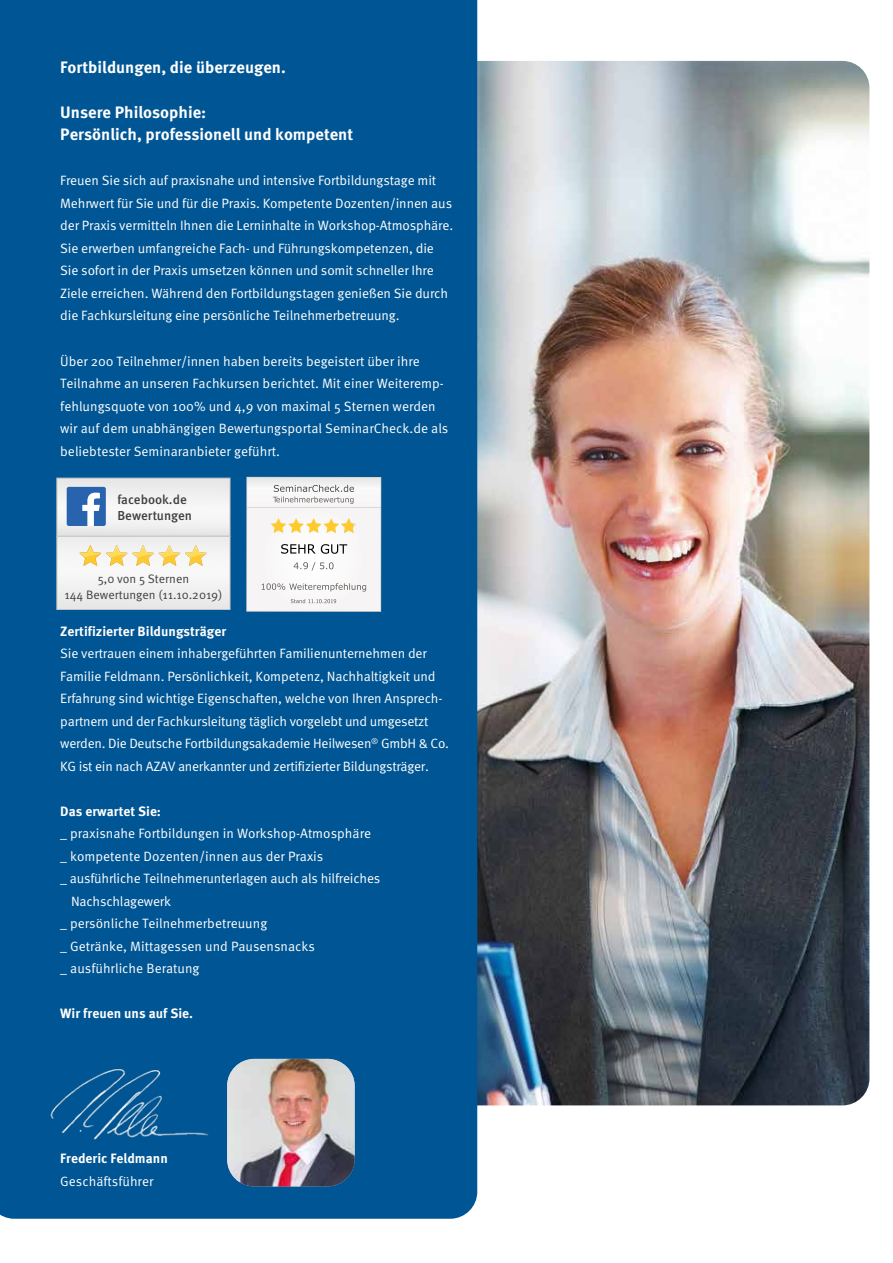
<style>
.page{position:relative;width:893px;height:1263px;background:#fff}
.page>*{position:absolute;margin:0;border:0;box-sizing:border-box;transform-origin:0 0}
.t1{font:700 16.5px/22.5px "Meta OT";color:#fff}
.t2{font:13.5px/22.5px "Meta OT Norm";letter-spacing:-.01em;color:#fff}
.t3{font:700 13.5px "Meta OT";color:#fff}
.t4{font:500 12.9px/16.5px "Meta OT";color:#3f3f3e}
.t5{font:12.3px/15.9px "Meta OT Norm";color:#3f3f3e;text-align:center}
</style>
<div class="page">
<img style="left:477px;top:61px;width:392px;height:1044px">
<div style="left:0;top:0;width:477px;height:1219px;background:#005694"></div>
<img style="left:227px;top:1059px;width:128px;height:127px">
<img style="left:42px;top:1061px;width:170px;height:90px">
<svg style="left:57px;top:478px;width:173px;height:132px"></svg>
<div style="left:246px;top:477px;width:135px;height:135px;background:#dad9d9"></div>
<div style="left:247px;top:508px;width:133px;height:103px;background:#f6f4f5"></div>
<svg style="left:271px;top:518px;width:85px;height:15px"></svg>
<div style="left:247px;top:477px;width:134px;height:30px;background:linear-gradient(to right,#f3f2f2,#f0efef)"></div>
<svg style="left:273px;top:485px;width:75px;height:17px"></svg>
<svg style="left:281px;top:544px;width:66px;height:10px"></svg>
<svg style="left:294px;top:562px;width:40px;height:8px"></svg>
<svg style="left:262px;top:583px;width:88px;height:7px"></svg>
<svg style="left:291px;top:599px;width:45px;height:4px"></svg>
<p class="t1" style="left:60px;top:56px;width:227px">Fortbildungen, die überzeugen.</p>
<p class="t1" style="left:60px;top:101px;width:294px">Unsere Philosophie:<br>Persönlich, professionell und kompetent</p>
<p class="t2" style="left:60px;top:170px;width:394px">Freuen Sie sich auf praxisnahe und intensive Fortbildungstage mit Mehrwert für Sie und für die Praxis. Kompetente Dozenten/innen aus der Praxis vermitteln Ihnen die Lerninhalte in Workshop-Atmosphäre.<br>Sie erwerben umfangreiche Fach- und Führungskompetenzen, die Sie sofort in der Praxis umsetzen können und somit schneller Ihre Ziele erreichen. Während den Fortbildungstagen genießen Sie durch die Fachkursleitung eine persönliche Teilnehmerbetreuung.</p>
<p class="t2" style="left:60px;top:350px;width:390px">Über 200 Teilnehmer/innen haben bereits begeistert über ihre Teilnahme an unseren Fachkursen berichtet. Mit einer Weiteremp&shy;fehlungsquote von 100% und 4,9 von maximal 5 Sternen werden wir auf dem unabhängigen Bewertungsportal SeminarCheck.de als beliebtester Seminaranbieter geführt.</p>
<p class="t4" style="left:117px;top:491px;width:76px">facebook.de<br>Bewertungen</p>
<p class="t5" style="left:65px;top:571px;width:159px">5,0 von 5 Sternen<br>144 Bewertungen (11.10.2019)</p>
<p class="t3" style="left:60px;top:622px;width:167px">Zertifizierter Bildungsträger</p>
<p class="t2" style="left:60px;top:642px;width:390px">Sie vertrauen einem inhabergeführten Familienunternehmen der Familie Feldmann. Persönlichkeit, Kompetenz, Nachhaltigkeit und Erfahrung sind wichtige Eigenschaften, welche von Ihren Ansprech&shy;partnern und der Fachkursleitung täglich vorgelebt und umgesetzt werden. Die Deutsche Fortbildungsakademie Heilwesen<sup>®</sup> GmbH &amp; Co.<br>KG ist ein nach AZAV anerkannter und zertifizierter Bildungsträger.</p>
<p class="t3" style="left:60px;top:802px;width:102px">Das erwartet Sie:</p>
<p class="t2" style="left:60px;top:822px;width:312px">_ praxisnahe Fortbildungen in Workshop-Atmosphäre</p>
<p class="t2" style="left:60px;top:845px;width:265px">_ kompetente Dozenten/innen aus der Praxis</p>
<p class="t2" style="left:60px;top:867px;width:322px">_ ausführliche Teilnehmerunterlagen auch als hilfreiches</p>
<p class="t2" style="left:71px;top:890px;width:101px">Nachschlagewerk</p>
<p class="t2" style="left:60px;top:912px;width:209px">_ persönliche Teilnehmerbetreuung</p>
<p class="t2" style="left:60px;top:935px;width:256px">_ Getränke, Mittagessen und Pausensnacks</p>
<p class="t2" style="left:60px;top:957px;width:141px">_ ausführliche Beratung</p>
<p class="t3" style="left:60px;top:1005px;width:134px">Wir freuen uns auf Sie.</p>
<p class="t3" style="left:60px;top:1150px;width:109px">Frederic Feldmann</p>
<p class="t2" style="left:60px;top:1170px;width:95px">Geschäftsführer</p>
</div>
